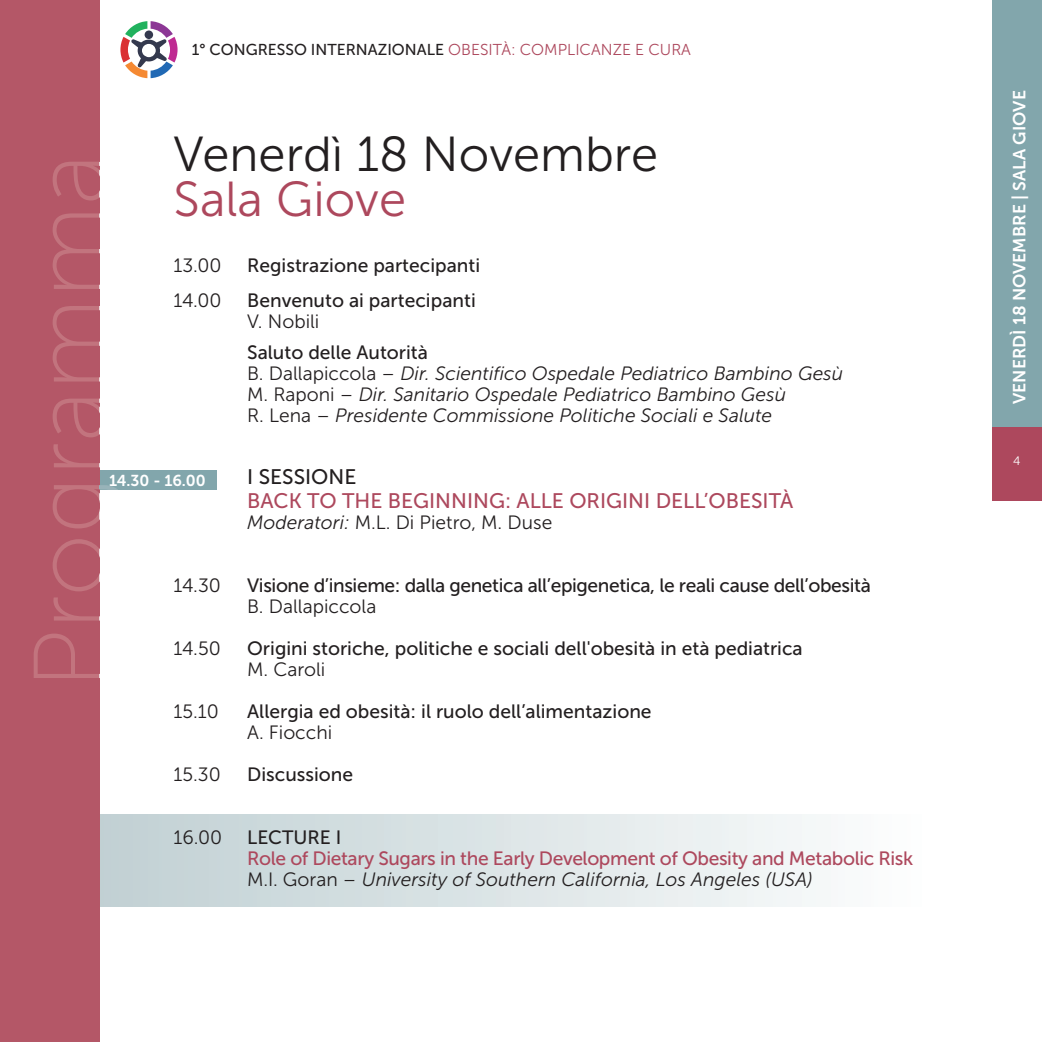
<style>
.page{position:relative;width:1042px;height:1042px;background:#fff}
.page>*{position:absolute;margin:0;border:0;box-sizing:border-box;transform-origin:0 0}
.t1{font:49px "Museo Sans 300";color:#231f20}
.t2{font:49px "Museo Sans 300";color:#ad485d}
.t3{font:21px "Museo Sans 500";color:#ad485d}
.t4{font:21px "Museo Sans 500";color:#231f20}
.t5{font:italic 19.25px/21px "Museo Sans 300";color:#231f20}
.t6{font:19.25px "Museo Sans 500";color:#231f20}
.t7{font:19.25px "Museo Sans 300";color:#231f20}
.t8{font:19.25px "Museo Sans 500";letter-spacing:-.02em;color:#231f20}
.t9{font:19.25px "Museo Sans 500";letter-spacing:-.02em;color:#ad485d}
.t10{font:17.5px "Museo Sans 700";color:#fff}
.t11{font:15.75px "Museo Sans 500";color:#231f20}
.t12{font:15.75px "Museo Sans 700";color:#fff}
.t13{font:12.25px "Museo Sans 300";color:#fff}
.s1{font-family:"Museo Sans 300";color:#ad485d}
.s2{font-style:normal}
.s3{font-style:italic}
</style>
<div class="page">
<svg style="left:99px;top:815px;width:717px;height:91px;background:#dae3e5"></svg>
<div style="left:0;top:470px;width:217px;height:20px;background:#82a6ac"></div>
<div style="left:0;top:0;width:99px;height:1042px;background:#b45767"></div>
<svg style="left:120px;top:21px;width:58px;height:57px"></svg>
<div style="left:145px;top:31px;width:8px;height:8px;background:#34394e;border-radius:50%"></div>
<svg style="left:34px;top:162px;width:84px;height:516px"></svg>
<div style="left:992px;top:427px;width:50px;height:74px;background:#ad485d"></div>
<div style="left:992px;top:0;width:50px;height:427px;background:#82a6ac"></div>
<p class="t11" style="left:192px;top:40px;width:501px">1° CONGRESSO INTERNAZIONALE <span class="s1">Obesità: COmPliCanze e Cura</span></p>
<h1 class="t1" style="left:174px;top:125px;width:486px">Venerdì 18 novembre</h1>
<h1 class="t2" style="left:174px;top:171px;width:234px">sala Giove</h1>
<p class="t7" style="left:174px;top:254px;width:49px">13.00</p>
<p class="t6" style="left:247px;top:254px;width:234px">Registrazione partecipanti</p>
<p class="t7" style="left:174px;top:289px;width:49px">14.00</p>
<p class="t6" style="left:247px;top:289px;width:230px">Benvenuto ai partecipanti</p>
<p class="t7" style="left:247px;top:310px;width:74px">V. nobili</p>
<p class="t6" style="left:247px;top:341px;width:182px">Saluto delle Autorità</p>
<p class="t5" style="left:247px;top:363px;width:597px"><span class="s2">b. Dallapiccola –</span> Dir. Scientifico Ospedale Pediatrico Bambino Gesù <span class="s2">m. raponi –</span> Dir. Sanitario Ospedale Pediatrico Bambino Gesù<br><span class="s2">r. lena –</span> Presidente Commissione Politiche Sociali e Salute</p>
<p class="t12" style="left:109px;top:471px;width:98px">14.30 - 16.00</p>
<p class="t4" style="left:247px;top:464px;width:111px">I SESSIONE</p>
<p class="t3" style="left:247px;top:488px;width:548px">BACK TO THE BEGINNING: ALLE ORIGINI DELL’OBESITÀ</p>
<p class="t7" style="left:247px;top:511px;width:307px"><span class="s3">Moderatori:</span> m.l. Di Pietro, m. Duse</p>
<p class="t7" style="left:174px;top:574px;width:49px">14.30</p>
<p class="t8" style="left:247px;top:574px;width:625px">Visione d’insieme: dalla genetica all’epigenetica, le reali cause dell’obesità</p>
<p class="t7" style="left:247px;top:595px;width:131px">b. Dallapiccola</p>
<p class="t7" style="left:174px;top:637px;width:49px">14.50</p>
<p class="t6" style="left:247px;top:637px;width:557px">Origini storiche, politiche e sociali dell'obesità in età pediatrica</p>
<p class="t7" style="left:247px;top:658px;width:80px">m. Caroli</p>
<p class="t7" style="left:174px;top:700px;width:47px">15.10</p>
<p class="t6" style="left:247px;top:700px;width:406px">Allergia ed obesità: il ruolo dell’alimentazione</p>
<p class="t7" style="left:247px;top:721px;width:87px">a. Fiocchi</p>
<p class="t7" style="left:174px;top:763px;width:49px">15.30</p>
<p class="t6" style="left:247px;top:763px;width:108px">Discussione</p>
<p class="t7" style="left:174px;top:826px;width:50px">16.00</p>
<p class="t6" style="left:247px;top:826px;width:96px">LECTURE I</p>
<p class="t9" style="left:247px;top:847px;width:667px">Role of Dietary Sugars in the Early Development of Obesity and Metabolic Risk</p>
<p class="t5" style="left:247px;top:869px;width:567px"><span class="s2">m.i. Goran –</span> University of Southern California, Los Angeles (USA)</p>
<p class="t10" style="left:1009px;top:404px;width:315px;rotate:-90deg">VENERDÌ 18 NOVEMBRE | SALA GIOVE</p>
<p class="t13" style="left:1013px;top:453px;width:9px">4</p>
</div>
